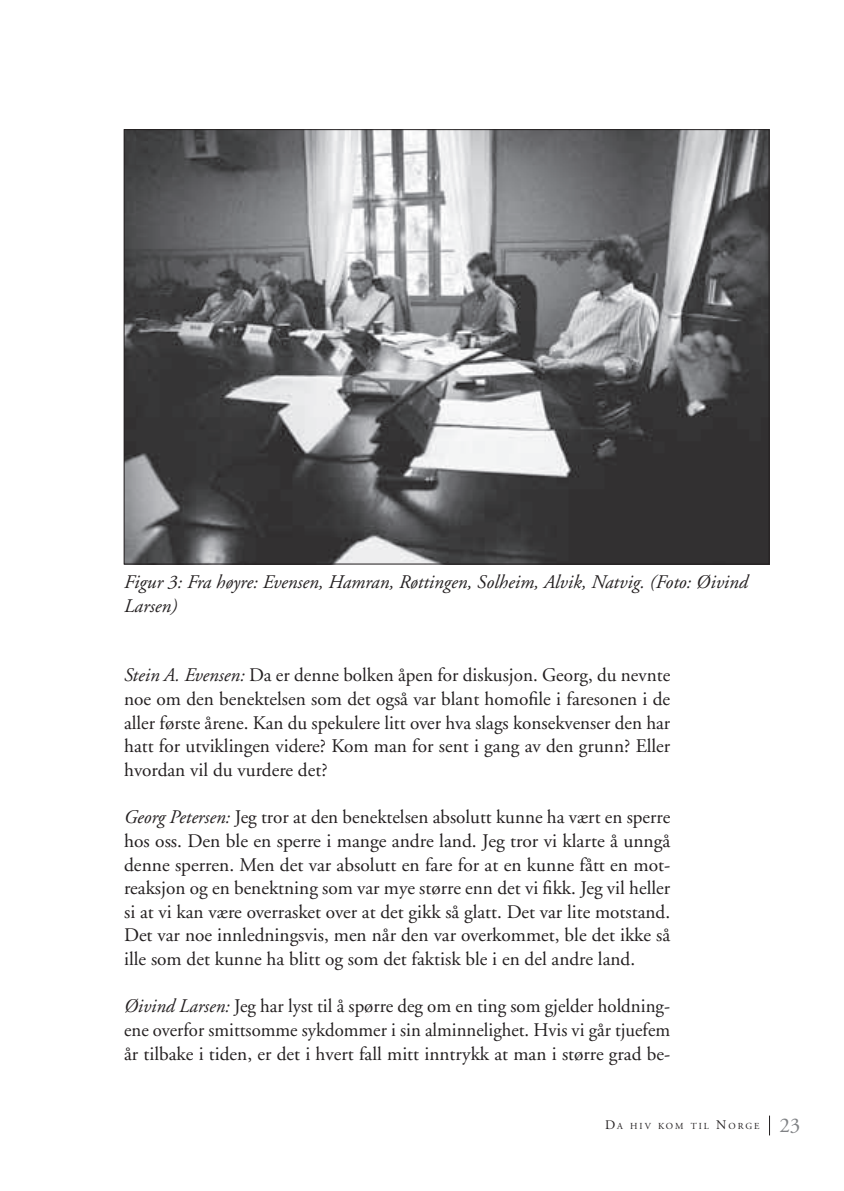
<style>
.page{position:relative;width:844px;height:1191px;background:#fff}
.page>*{position:absolute;margin:0;border:0;box-sizing:border-box;transform-origin:0 0}
.t1{font:21px "Adobe Garamond";color:#808285}
.t2{font:19.25px/23.6px "Adobe Garamond";color:#231f20;text-align:justify}
.t3{font:italic 19.25px/23.6px "Adobe Garamond";color:#231f20}
.t4{font:9.1px "Adobe Garamond";letter-spacing:.215em;color:#231f20}
.s1{font-style:italic}
.s2{font-size:13.12px}
</style>
<div class="page">
<svg style="left:769px;top:1115px;width:1px;height:20px"></svg>
<img style="left:126px;top:131px;width:641px;height:431px">
<p class="t3" style="left:124px;top:571px;width:625px">Figur 3: Fra høyre: Evensen, Hamran, Røttingen, Solheim, Alvik, Natvig. (Foto: Øivind<br>Larsen)</p>
<p class="t2" style="left:124px;top:664px;width:547px"><span class="s1">Stein A. Evensen:</span> Da er denne bolken åpen for diskusjon. Georg, du nevnte noe om den benektelsen som det også var blant homofile i faresonen i de aller første årene. Kan du spekulere litt over hva slags konsekvenser den har hatt for utviklingen videre? Kom man for sent i gang av den grunn? Eller hvordan vil du vurdere det?</p>
<p class="t2" style="left:124px;top:806px;width:547px"><span class="s1">Georg Petersen:</span> Jeg tror at den benektelsen absolutt kunne ha vært en sperre hos oss. Den ble en sperre i mange andre land. Jeg tror vi klarte å unngå denne sperren. Men det var absolutt en fare for at en kunne fått en mot&shy;reaksjon og en benektning som var mye større enn det vi fikk. Jeg vil heller si at vi kan være overrasket over at det gikk så glatt. Det var lite motstand.<br>Det var noe innledningsvis, men når den var overkommet, ble det ikke så ille som det kunne ha blitt og som det faktisk ble i en del andre land.</p>
<p class="t2" style="left:124px;top:995px;width:547px"><span class="s1">Øivind Larsen:</span> Jeg har lyst til å spørre deg om en ting som gjelder holdning&shy;ene overfor smittsomme sykdommer i sin alminnelighet. Hvis vi går tjuefem år tilbake i tiden, er det i hvert fall mitt inntrykk at man i større grad be-</p>
<p class="t4" style="left:605px;top:1121px;width:156px"><span class="s2">D</span>A HIV KOM TIL <span class="s2">N</span>ORGE</p>
<p class="t1" style="left:779px;top:1114px;width:22px">23</p>
</div>
